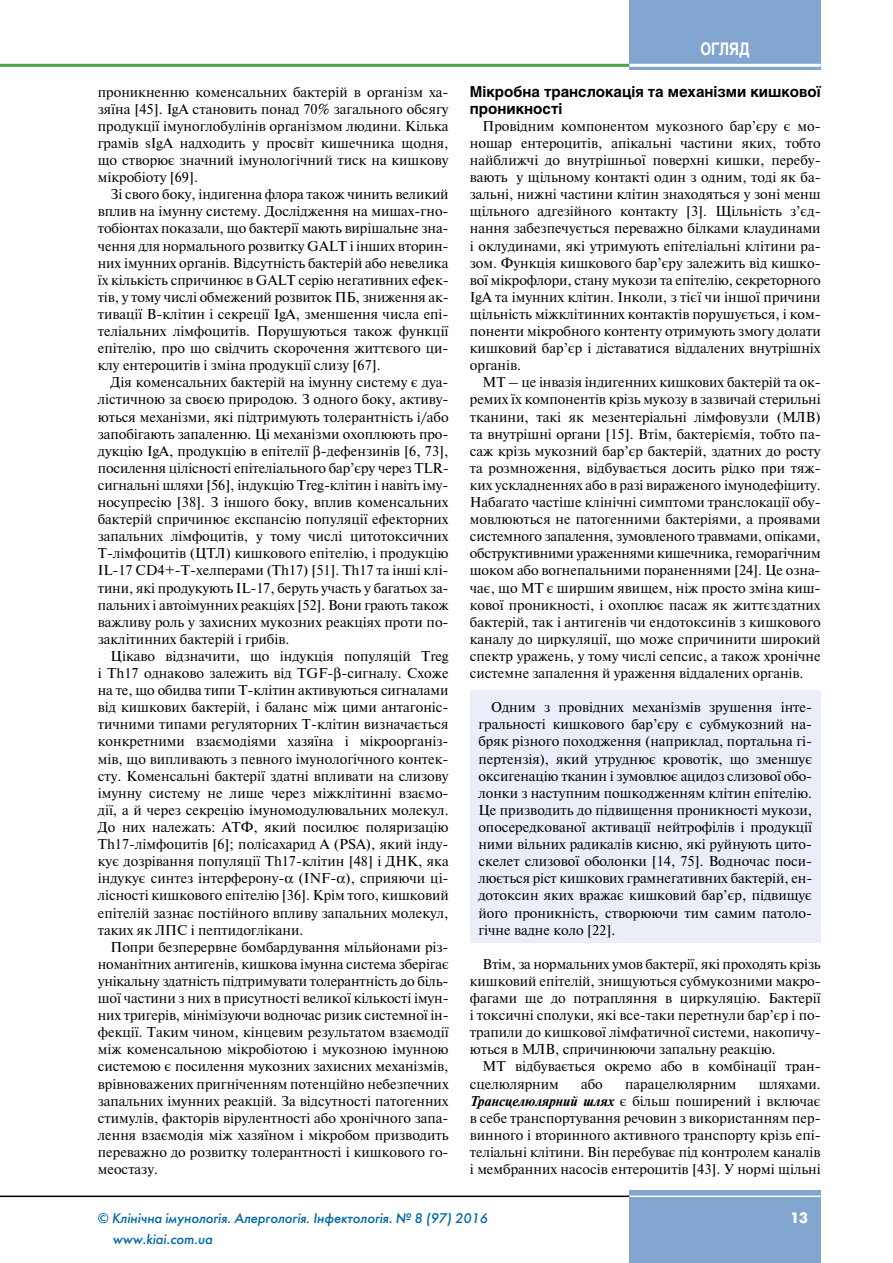
<style>
.page{position:relative;width:893px;height:1263px;background:#fff}
.page>*{position:absolute;margin:0;border:0;box-sizing:border-box;transform-origin:0 0}
.t1{font:700 17.25px "Helios";color:#fff;scale:.8 1}
.t2{font:700 15px/17.1px "Helios";color:#000}
.t3{font:700 15px "Futuris C";color:#fff}
.t4{font:14.25px/17.1px "Newton C";color:#000;text-align:justify}
.t5{font:italic 13.95px "Futuris C";color:#006aa9}
.s1{font-weight:700;font-style:italic}
</style>
<div class="page">
<div style="left:629px;top:1191px;width:192px;height:72px;background:#81a5ce"></div>
<hr style="left:0;top:1195px;width:629px;height:2px;background:#000">
<hr style="left:629px;top:1195px;width:192px;height:2px;background:#fff">
<div style="left:629px;top:0;width:192px;height:70px;background:#81a5ce"></div>
<hr style="left:0;top:64px;width:629px;height:3px;background:#47a149">
<hr style="left:629px;top:64px;width:192px;height:3px;background:#fff">
<div style="left:470px;top:691px;width:351px;height:252px;background:#e9eef9"></div>
<p class="t4" style="left:98px;top:83px;width:352px">проникненню коменсальних бактерій в організм ха&shy;зяїна [45]. IgA становить понад 70% загального обсягу продукції імуноглобулінів організмом людини. Кілька грамів sIgA надходить у просвіт кишечника щодня, що створює значний імунологічний тиск на кишкову мікробіоту [69].</p>
<p class="t4" style="left:98px;top:186px;width:352px;text-indent:13px">Зі свого боку, індигенна флора також чинить великий вплив на імунну систему. Дослідження на мишах-гно&shy;тобіонтах показали, що бактерії мають вирішальне зна&shy;чення для нормального розвитку GALT і інших вторин&shy;них імунних органів. Відсутність бактерій або невелика їх кількість спричинює в GALT серію негативних ефек&shy;тів, у тому числі обмежений розвиток ПБ, зниження ак&shy;тивації В-клітин і секреції IgA, зменшення числа епі&shy;теліальних лімфоцитів. Порушуються також функції епітелію, про що свідчить скорочення життєвого ци&shy;клу ентероцитів і зміна продукції слизу [67].</p>
<p class="t4" style="left:98px;top:374px;width:352px;text-indent:13px">Дія коменсальних бактерій на імунну систему є дуа&shy;лістичною за своєю природою. З одного боку, активу&shy;ються механізми, які підтримують толерантність і/або запобігають запаленню. Ці механізми охоплюють про&shy;дукцію IgA, продукцію в епітелії -дефензинів [6, 73], посилення цілісності епітеліального бар’єру через TLR&shy;сигнальні шляхи [56], індукцію Treg-клітин і навіть іму&shy;носупресію [38]. З іншого боку, вплив коменсальних бактерій спричинює експансію популяції ефекторних запальних лімфоцитів, у тому числі цитотоксичних Т-лімфоцитів (ЦТЛ) кишкового епітелію, і продукцію IL-17 CD4+-Т-хелперами (Th17) [51]. Th17 та інші клі&shy;тини, які продукують IL-17, беруть участь у багатьох за&shy;пальних і автоімунних реакціях [52]. Вони грають також важливу роль у захисних мукозних реакціях проти по&shy;заклітинних бактерій і грибів.</p>
<p class="t4" style="left:98px;top:648px;width:352px;text-indent:13px">Цікаво відзначити, що індукція популяцій Treg і Th17 однаково залежить від TGF- -сигналу. Схоже на те, що обидва типи Т-клітин активуються сигналами від кишкових бактерій, і баланс між цими антагоніс&shy;тичними типами регуляторних Т-клітин визначається конкретними взаємодіями хазяїна і мікроорганіз&shy;мів, що випливають з певного імунологічного контек&shy;сту. Коменсальні бактерії здатні впливати на слизову імунну систему не лише через міжклітинні взаємо&shy;дії, а й через секрецію імуномодулювальних молекул.<br>До них належать: АТФ, який посилює поляризацію Th17-лімфоцитів [6]; полісахарид А (PSA), який інду&shy;кує дозрівання популяції Th17-клітин [48] і ДНК, яка індукує синтез інтерферону- (INF- ), сприяючи ці&shy;лісності кишкового епітелію [36]. Крім того, кишковий епітелій зазнає постійного впливу запальних молекул, таких як ЛПС і пептидоглікани.</p>
<p class="t4" style="left:98px;top:938px;width:353px;text-indent:13px">Попри безперервне бомбардування мільйонами різ&shy;номанітних антигенів, кишкова імунна система зберігає унікальну здатність підтримувати толерантність до біль&shy;шої частини з них в присутності великої кількості імун&shy;них тригерів, мінімізуючи водночас ризик системної ін&shy;фекції. Таким чином, кінцевим результатом взаємодії між коменсальною мікробіотою і мукозною імунною системою є посилення мукозних захисних механізмів, врівноважених пригніченням потенційно небезпечних запальних імунних реакцій. За відсутності патогенних стимулів, факторів вірулентності або хронічного запа&shy;лення взаємодія між хазяїном і мікробом призводить переважно до розвитку толерантності і кишкового го&shy;меостазу.</p>
<p class="t1" style="left:700px;top:39px;width:63px">ОГЛЯД</p>
<p class="t2" style="left:470px;top:83px;width:352px">Мікробна транслокація та механізми кишкової проникності</p>
<p class="t4" style="left:470px;top:117px;width:352px;text-indent:13px">Провідним компонентом мукозного бар’єру є мо&shy;ношар ентероцитів, апікальні частини яких, тобто найближчі до внутрішньої поверхні кишки, перебу&shy;вають у щільному контакті один з одним, тоді як ба&shy;зальні, нижні частини клітин знаходяться у зоні менш щільного адгезійного контакту [3]. Щільність з’єд&shy;нання забезпечується переважно білками клаудинами і оклудинами, які утримують епітеліальні клітини ра&shy;зом. Функція кишкового бар’єру залежить від кишко&shy;вої мікрофлори, стану мукози та епітелію, секреторного IgA та імунних клітин. Інколи, з тієї чи іншої причини щільність міжклітинних контактів порушується, і ком&shy;поненти мікробного контенту отримують змогу долати кишковий бар’єр і діставатися віддалених внутрішніх органів.</p>
<p class="t4" style="left:470px;top:374px;width:352px;text-indent:13px">МТ – це інвазія індигенних кишкових бактерій та ок&shy;ремих їх компонентів крізь мукозу в зазвичай стерильні тканини, такі як мезентеріальні лімфовузли (МЛВ) та внутрішні органи [15]. Втім, бактеріємія, тобто па&shy;саж крізь мукозний бар’єр бактерій, здатних до росту та розмноження, відбувається досить рідко при тяж&shy;ких ускладненнях або в разі вираженого імунодефіциту.<br>Набагато частіше клінічні симптоми транслокації обу&shy;мовлюються не патогенними бактеріями, а проявами системного запалення, зумовленого травмами, опіками, обструктивними ураженнями кишечника, геморагічним шоком або вогнепальними пораненнями [24]. Це озна&shy;чає, що МТ є ширшим явищем, ніж просто зміна киш&shy;кової проникності, і охоплює пасаж як життєздатних бактерій, так і антигенів чи ендотоксинів з кишкового каналу до циркуляції, що може спричинити широкий спектр уражень, у тому числі сепсис, а також хронічне системне запалення й ураження віддалених органів.</p>
<p class="t4" style="left:478px;top:699px;width:335px;text-indent:13px">Одним з провідних механізмів зрушення інте&shy;гральності кишкового бар’єру є субмукозний на&shy;бряк різного походження (наприклад, портальна гі&shy;пертензія), який утруднює кровотік, що зменшує оксигенацію тканин і зумовлює ацидоз слизової обо&shy;лонки з наступним пошкодженням клітин епітелію.<br>Це призводить до підвищення проникності мукози, опосередкованої активації нейтрофілів і продукції ними вільних радикалів кисню, які руйнують цито&shy;скелет слизової оболонки [14, 75]. Водночас поси&shy;люється ріст кишкових грамнегативних бактерій, ен&shy;дотоксин яких вражає кишковий бар’єр, підвищує його проникність, створюючи тим самим патоло&shy;гічне вадне коло [22].</p>
<p class="t4" style="left:470px;top:955px;width:352px;text-indent:13px">Втім, за нормальних умов бактерії, які проходять крізь кишковий епітелій, знищуються субмукозними макро&shy;фагами ще до потрапляння в циркуляцію. Бактерії і токсичні сполуки, які все-таки перетнули бар’єр і по&shy;трапили до кишкової лімфатичної системи, накопичу&shy;ються в МЛВ, спричинюючи запальну реакцію.</p>
<p class="t4" style="left:470px;top:1058px;width:352px;text-indent:13px">МТ відбувається окремо або в комбінації тран&shy;сцелюлярним</p>
<p class="t4" style="left:581px;top:1075px;width:23px">або</p>
<p class="t4" style="left:625px;top:1075px;width:113px">парацелюлярним</p>
<p class="t4" style="left:470px;top:1075px;width:352px;text-indent:289px">шляхами.<br><span class="s1">Трансцелюлярний шлях</span> є більш поширений і включає в себе транспортування речовин з використанням пер&shy;винного і вторинного активного транспорту крізь епі&shy;теліальні клітини. Він перебуває під контролем каналів і мембранних насосів ентероцитів [43]. У нормі щільні</p>
<p class="t5" style="left:98px;top:1209px;width:392px">© Клінічна імунологія. Алергологія. Інфектологія. № 8 (97) 2016</p>
<p class="t3" style="left:790px;top:1209px;width:19px">13</p>
<p class="t5" style="left:113px;top:1231px;width:102px">www.kiai.com.ua</p>
</div>
